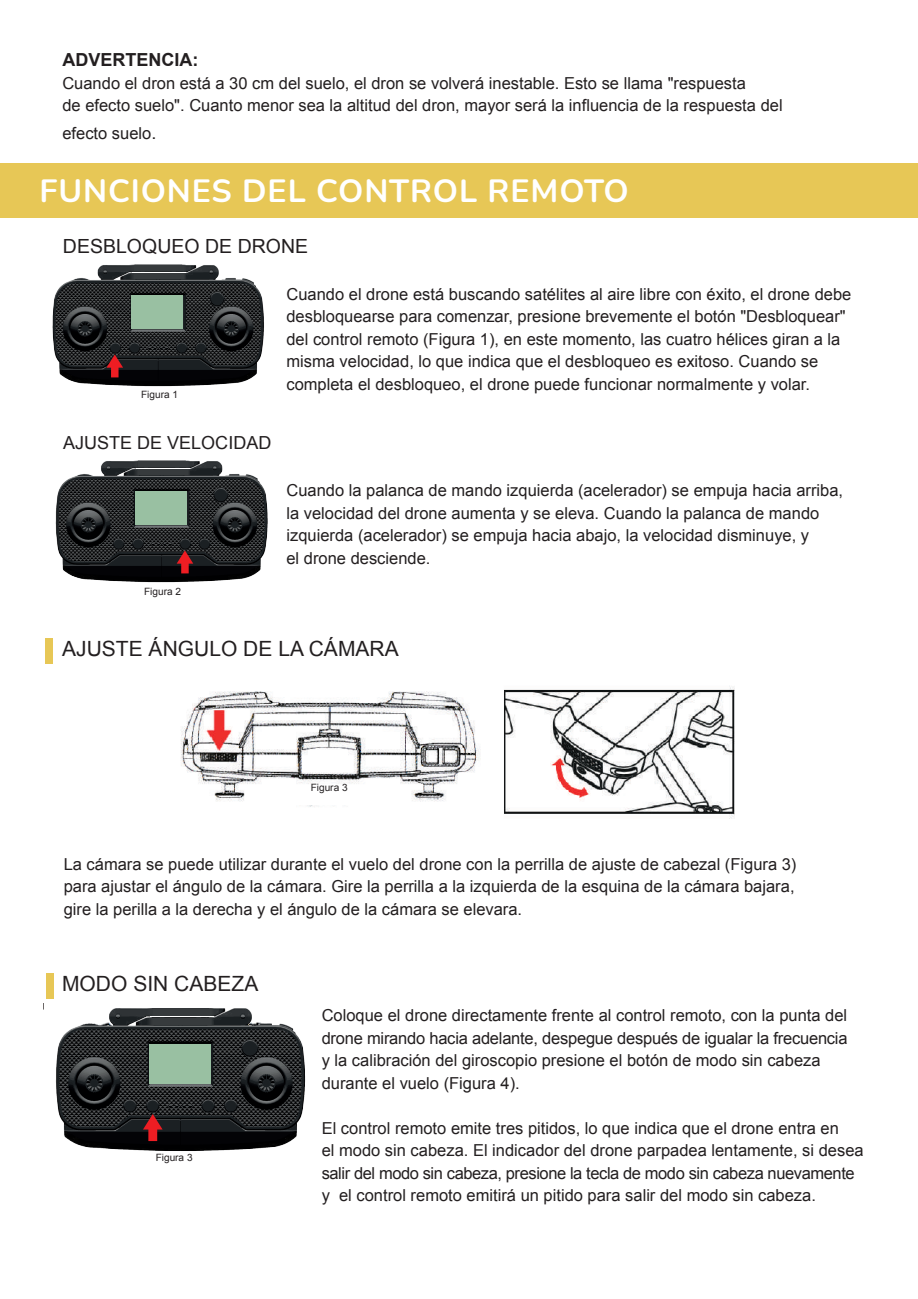
<style>
.page{position:relative;width:918px;height:1299px;background:#fff}
.page>*{position:absolute;margin:0;border:0;box-sizing:border-box;transform-origin:0 0}
.t1{font:700 32.1px "Nunito";letter-spacing:.025em;color:#fff}
.t2{font:21px "Arial";color:#231f20}
.t3{font:19.5px "Arial";color:#231f20}
.t4{font:18px "Arial";color:#231f20}
.t5{font:700 18px "Arial";color:#231f20}
.t6{font:16.5px/22.5px "Arial";color:#231f20}
.t7{font:10.05px "Arial";color:#231f20}
.s1{font-size:18px}
</style>
<div class="page">
<img style="left:181px;top:686px;width:554px;height:133px">
<div style="left:288px;top:651px;width:209px;height:39px;background:#fff"></div>
<div style="left:1px;top:163px;width:917px;height:55px;background:#e7c756"></div>
<div style="left:45px;top:638px;width:7px;height:26px;background:#e7c756"></div>
<div style="left:47px;top:973px;width:7px;height:26px;background:#e7c756"></div>
<div style="left:285px;top:786px;width:79px;height:19px;background:#fff"></div>
<img style="left:52px;top:265px;width:212px;height:122px">
<svg style="left:128px;top:265px;width:59px;height:15px"></svg>
<hr style="left:132px;top:272px;width:54px;height:1px;background:#fff">
<div style="left:131px;top:295px;width:52px;height:34px;background:#99c0a2"></div>
<svg style="left:106px;top:354px;width:17px;height:23px"></svg>
<img style="left:55px;top:461px;width:213px;height:122px">
<svg style="left:132px;top:461px;width:59px;height:15px"></svg>
<hr style="left:136px;top:468px;width:54px;height:1px;background:#fff">
<div style="left:135px;top:491px;width:52px;height:34px;background:#99c0a2"></div>
<svg style="left:177px;top:550px;width:16px;height:23px"></svg>
<img style="left:56px;top:1008px;width:250px;height:143px">
<svg style="left:146px;top:1008px;width:68px;height:18px"></svg>
<hr style="left:150px;top:1016px;width:64px;height:1px;background:#fff">
<div style="left:149px;top:1044px;width:61px;height:40px;background:#99c0a2"></div>
<svg style="left:143px;top:1114px;width:20px;height:27px"></svg>
<p class="t5" style="left:62px;top:48px;width:138px">ADVERTENCIA:</p>
<p class="t6" style="left:62px;top:72px;width:722px">Cuando el dron está a 30 cm del suelo, el dron se volverá inestable. Esto se llama "respuesta<br>de efecto suelo". Cuanto menor sea la altitud del dron, mayor será la influencia de la respuesta del</p>
<p class="t6" style="left:62px;top:122px;width:95px">efecto suelo<span class="s1">.</span></p>
<h1 class="t1" style="left:40px;top:168px;width:591px">FUNCIONES DEL CONTROL REMOTO</h1>
<p class="t3" style="left:63px;top:233px;width:247px">DESBLOQUEO DE DRONE</p>
<p class="t7" style="left:141px;top:388px;width:38px">Figura 1</p>
<p class="t4" style="left:63px;top:431px;width:210px">AJUSTE DE VELOCIDAD</p>
<p class="t7" style="left:144px;top:585px;width:38px">Figura 2</p>
<p class="t6" style="left:286px;top:283px;width:566px">Cuando el drone está buscando satélites al aire libre con éxito, el drone debe desbloquearse para comenzar, presione brevemente el botón "Desbloquear" del control remoto (Figura 1), en este momento, las cuatro hélices giran a la misma velocidad, lo que indica que el desbloqueo es exitoso. Cuando se completa el desbloqueo, el drone puede funcionar normalmente y volar.</p>
<p class="t6" style="left:286px;top:479px;width:558px">Cuando la palanca de mando izquierda (acelerador) se empuja hacia arriba, la velocidad del drone aumenta y se eleva. Cuando la palanca de mando izquierda (acelerador) se empuja hacia abajo, la velocidad disminuye, y<br>el drone desciende.</p>
<p class="t2" style="left:62px;top:635px;width:338px">AJUSTE ÁNGULO DE LA CÁMARA</p>
<p class="t7" style="left:311px;top:781px;width:38px">Figura 3</p>
<p class="t6" style="left:64px;top:853px;width:734px;text-align:justify">La cámara se puede utilizar durante el vuelo del drone con la perrilla de ajuste de cabezal (Figura 3) para ajustar el ángulo de la cámara. Gire la perrilla a la izquierda de la esquina de la cámara bajara, gire la perilla a la derecha y el ángulo de la cámara se elevara.</p>
<p class="t2" style="left:62px;top:970px;width:198px">MODO SIN CABEZA</p>
<p class="t7" style="left:156px;top:1151px;width:38px">Figura 3</p>
<p class="t6" style="left:322px;top:1005px;width:527px">Coloque el drone directamente frente al control remoto, con la punta del drone mirando hacia adelante, despegue después de igualar la frecuencia y la calibración del giroscopio presione el botón de modo sin cabeza durante el vuelo (Figura 4).</p>
<p class="t6" style="left:322px;top:1117px;width:544px">El control remoto emite tres pitidos, lo que indica que el drone entra en<br>el modo sin cabeza. El indicador del drone parpadea lentamente, si desea salir del modo sin cabeza, presione la tecla de modo sin cabeza nuevamente y el control remoto emitirá un pitido para salir del modo sin cabeza.</p>
</div>
